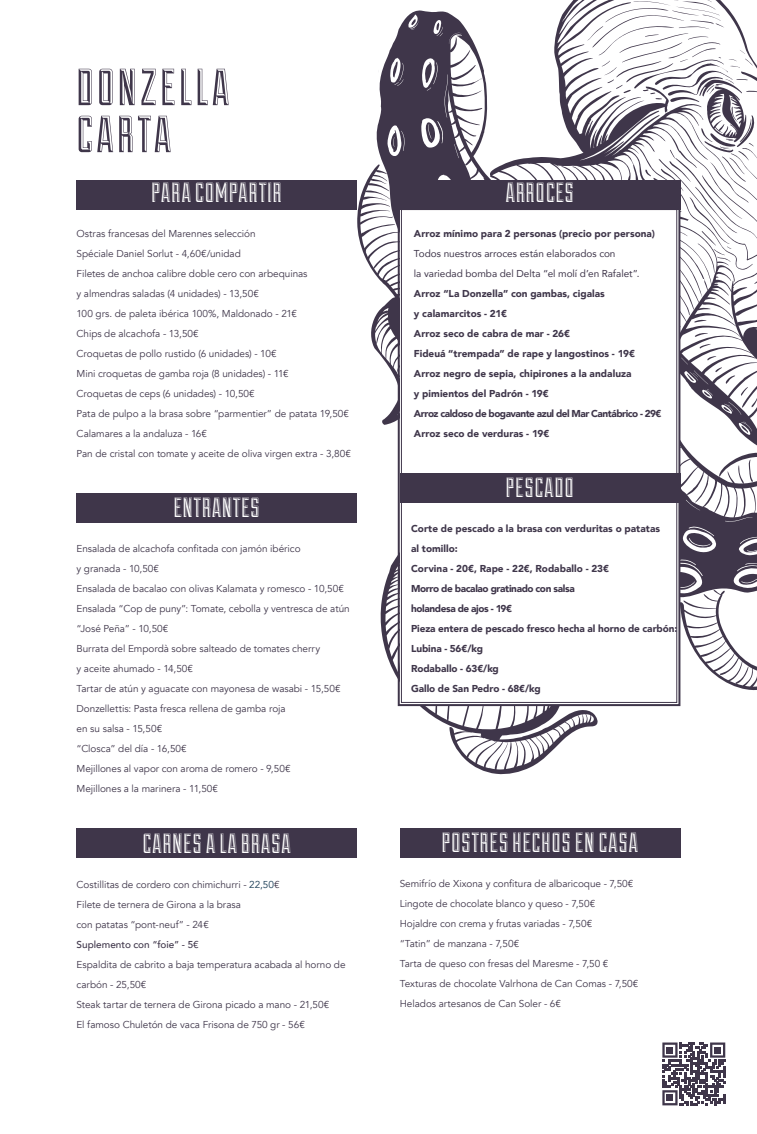
<style>
.page{position:relative;width:757px;height:1134px;background:#fff}
.page>*{position:absolute;margin:0;border:0;box-sizing:border-box;transform-origin:0 0}
.t1{font:52px "Duke";letter-spacing:.06em;color:#3f364a}
.t2{font:28px "Duke";letter-spacing:.025em;color:#fff}
.t3{font:10px/20px "Avenir";letter-spacing:-.005em;color:#3f364a}
.t4{font:900 10px "Avenir";color:#3f364a}
.t5{font:10px "Avenir";color:#3f364a}
.t6{font:900 10px "Avenir";letter-spacing:-.05em;color:#3f364a}
.t7{font:900 10px "Avenir";letter-spacing:-.035em;color:#3f364a}
.t8{font:500 10px "Avenir";color:#3f364a}
.t9{font:900 10px "Avenir";letter-spacing:-.04em;color:#3f364a}
.s1{color:#163953}
</style>
<div class="page">
<svg style="left:376px;top:0;width:381px;height:775px"></svg>
<svg style="left:357px;top:164px;width:66px;height:261px"></svg>
<svg style="left:662px;top:1042px;width:63px;height:63px"></svg>
<div style="left:714px;top:1047px;width:7px;height:6px;background:#3f364a"></div>
<div style="left:667px;top:1094px;width:6px;height:7px;background:#3f364a"></div>
<svg style="left:397px;top:205px;width:284px;height:502px"></svg>
<div style="left:400px;top:180px;width:280px;height:30px;background:#3f364a"></div>
<div style="left:400px;top:473px;width:280px;height:30px;background:#3f364a"></div>
<div style="left:77px;top:828px;width:280px;height:30px;background:#3f364a"></div>
<div style="left:77px;top:493px;width:280px;height:30px;background:#3f364a"></div>
<div style="left:77px;top:180px;width:280px;height:30px;background:#3f364a"></div>
<div style="left:400px;top:828px;width:280px;height:30px;background:#3f364a"></div>
<p class="t1" style="left:77px;top:57px;width:154px">DONZELLA</p>
<p class="t1" style="left:77px;top:104px;width:96px">CARTA</p>
<p class="t2" style="left:152px;top:177px;width:132px">PARA COMPARTIR</p>
<p class="t3" style="left:77px;top:224px;width:181px">Ostras francesas del Marennes selección</p>
<p class="t3" style="left:77px;top:244px;width:166px">Spéciale Daniel Sorlut - 4,60€/unidad</p>
<p class="t3" style="left:77px;top:264px;width:232px">Filetes de anchoa calibre doble cero con arbequinas</p>
<p class="t3" style="left:77px;top:284px;width:184px">y almendras saladas (4 unidades) - 13,50€</p>
<p class="t3" style="left:77px;top:304px;width:222px">100 grs. de paleta ibérica 100%, Maldonado - 21€</p>
<p class="t3" style="left:77px;top:324px;width:124px">Chips de alcachofa - 13,50€</p>
<p class="t3" style="left:77px;top:344px;width:202px">Croquetas de pollo rustido (6 unidades) - 10€</p>
<p class="t3" style="left:77px;top:364px;width:214px">Mini croquetas de gamba roja (8 unidades) - 11€</p>
<p class="t3" style="left:77px;top:384px;width:180px">Croquetas de ceps (6 unidades) - 10,50€</p>
<p class="t3" style="left:77px;top:404px;width:274px">Pata de pulpo a la brasa sobre “parmentier” de patata 19,50€</p>
<p class="t3" style="left:77px;top:424px;width:132px">Calamares a la andaluza - 16€</p>
<p class="t3" style="left:77px;top:444px;width:276px">Pan de cristal con tomate y aceite de oliva virgen extra - 3,80€</p>
<p class="t2" style="left:174px;top:492px;width:88px">ENTRANTES</p>
<p class="t3" style="left:77px;top:539px;width:226px">Ensalada de alcachofa confitada con jamón ibérico</p>
<p class="t3" style="left:77px;top:559px;width:84px">y granada - 10,50€</p>
<p class="t3" style="left:77px;top:579px;width:269px">Ensalada de bacalao con olivas Kalamata y romesco - 10,50€</p>
<p class="t3" style="left:77px;top:599px;width:275px">Ensalada “Cop de puny”: Tomate, cebolla y ventresca de atún “José Peña” - 10,50€</p>
<p class="t3" style="left:77px;top:639px;width:245px">Burrata del Empordà sobre salteado de tomates cherry</p>
<p class="t3" style="left:77px;top:659px;width:118px">y aceite ahumado - 14,50€</p>
<p class="t3" style="left:77px;top:679px;width:266px">Tartar de atún y aguacate con mayonesa de wasabi - 15,50€</p>
<p class="t3" style="left:77px;top:699px;width:211px">Donzellettis: Pasta fresca rellena de gamba roja</p>
<p class="t3" style="left:77px;top:719px;width:87px">en su salsa - 15,50€</p>
<p class="t3" style="left:77px;top:739px;width:112px">“Closca” del día - 16,50€</p>
<p class="t3" style="left:77px;top:759px;width:216px">Mejillones al vapor con aroma de romero - 9,50€</p>
<p class="t3" style="left:77px;top:779px;width:143px">Mejillones a la marinera - 11,50€</p>
<p class="t2" style="left:143px;top:827px;width:150px">CARNES A LA BRASA</p>
<p class="t3" style="left:77px;top:874px;width:205px">Costillitas de cordero con chimichurri - <span class="s1">22,50</span>€</p>
<p class="t3" style="left:77px;top:894px;width:166px">Filete de ternera de Girona a la brasa</p>
<p class="t3" style="left:77px;top:914px;width:134px">con patatas “pont-neuf” - 24€</p>
<p class="t8" style="left:77px;top:935px;width:124px">Suplemento con “foie” - 5€</p>
<p class="t3" style="left:77px;top:954px;width:271px">Espaldita de cabrito a baja temperatura acabada al horno de carbón - 25,50€</p>
<p class="t3" style="left:77px;top:994px;width:254px">Steak tartar de ternera de Girona picado a mano - 21,50€</p>
<p class="t3" style="left:77px;top:1014px;width:230px">El famoso Chuletón de vaca Frisona de 750 gr - 56€</p>
<p class="t2" style="left:506px;top:177px;width:70px">ARROCES</p>
<p class="t4" style="left:414px;top:225px;width:242px">Arroz mínimo para 2 personas (precio por persona)</p>
<p class="t5" style="left:414px;top:246px;width:203px">Todos nuestros arroces están elaborados con</p>
<p class="t5" style="left:414px;top:266px;width:227px">la variedad bomba del Delta “el molí d’en Rafalet”.</p>
<p class="t4" style="left:414px;top:285px;width:192px">Arroz “La Donzella” con gambas, cigalas</p>
<p class="t4" style="left:414px;top:305px;width:94px">y calamarcitos - 21€</p>
<p class="t4" style="left:414px;top:325px;width:158px">Arroz seco de cabra de mar - 26€</p>
<p class="t4" style="left:414px;top:345px;width:223px">Fideuá “trempada” de rape y langostinos - 19€</p>
<p class="t4" style="left:414px;top:365px;width:219px">Arroz negro de sepia, chipirones a la andaluza</p>
<p class="t4" style="left:414px;top:385px;width:136px">y pimientos del Padrón - 19€</p>
<p class="t6" style="left:414px;top:405px;width:249px">Arroz caldoso de bogavante azul del Mar Cantábrico - 29€</p>
<p class="t4" style="left:414px;top:425px;width:137px">Arroz seco de verduras - 19€</p>
<p class="t2" style="left:506px;top:472px;width:70px">PESCADO</p>
<p class="t4" style="left:411px;top:520px;width:250px">Corte de pescado a la brasa con verduritas o patatas</p>
<p class="t4" style="left:411px;top:540px;width:48px">al tomillo:</p>
<p class="t4" style="left:411px;top:560px;width:199px">Corvina - 20€, Rape - 22€, Rodaballo - 23€</p>
<p class="t7" style="left:411px;top:580px;width:165px">Morro de bacalao gratinado con salsa</p>
<p class="t9" style="left:411px;top:600px;width:103px">holandesa de ajos - 19€</p>
<p class="t4" style="left:411px;top:620px;width:268px">Pieza entera de pescado fresco hecha al horno de carbón:</p>
<p class="t4" style="left:411px;top:640px;width:73px">Lubina - 56€/kg</p>
<p class="t4" style="left:411px;top:660px;width:89px">Rodaballo - 63€/kg</p>
<p class="t4" style="left:411px;top:680px;width:131px">Gallo de San Pedro - 68€/kg</p>
<p class="t2" style="left:442px;top:826px;width:198px">POSTRES HECHOS EN CASA</p>
<p class="t3" style="left:400px;top:873px;width:235px">Semifrío de Xixona y confitura de albaricoque - 7,50€</p>
<p class="t3" style="left:400px;top:893px;width:197px">Lingote de chocolate blanco y queso - 7,50€</p>
<p class="t3" style="left:400px;top:913px;width:194px">Hojaldre con crema y frutas variadas - 7,50€</p>
<p class="t3" style="left:400px;top:933px;width:121px">“Tatin” de manzana - 7,50€</p>
<p class="t3" style="left:400px;top:953px;width:210px">Tarta de queso con fresas del Maresme - 7,50 €</p>
<p class="t3" style="left:400px;top:973px;width:240px">Texturas de chocolate Valrhona de Can Comas - 7,50€</p>
<p class="t3" style="left:400px;top:993px;width:163px">Helados artesanos de Can Soler - 6€</p>
</div>
